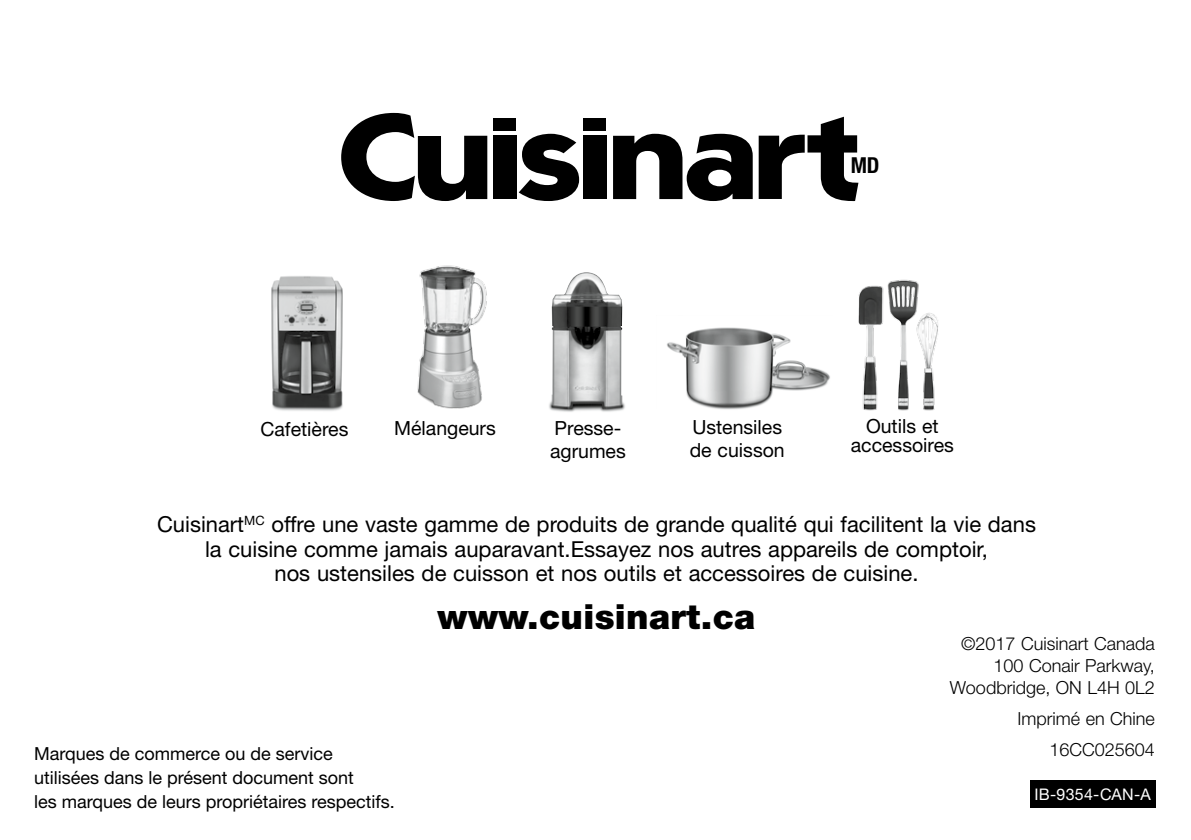
<style>
.page{position:relative;width:1191px;height:840px;background:#fff}
.page>*{position:absolute;margin:0;border:0;box-sizing:border-box;transform-origin:0 0}
.t1{font:900 34.6px "Helvetica Neue LT Std";letter-spacing:.01em;color:#000}
.t2{font:22px/24.2px "Helvetica Neue LT Std";color:#000;text-align:center}
.t3{font:700 condensed 22px "Helvetica Neue LT Std";color:#000}
.t4{font:19.4px/23.4px "Helvetica Neue LT Std";color:#000}
.t5{font:18px/24px "Helvetica Neue LT Std";color:#000}
.t6{font:300 18px/22px "Helvetica Neue LT Std";color:#000;text-align:right}
.t7{font:16px "Helvetica Neue LT Std";letter-spacing:.015em;color:#fff}
</style>
<div class="page">
<div style="left:1030px;top:780px;width:125px;height:27px;background:#000"></div>
<svg style="left:341px;top:113px;width:146px;height:88px"></svg>
<div style="left:493px;top:136px;width:23px;height:63px;background:#000"></div>
<svg style="left:519px;top:134px;width:60px;height:67px"></svg>
<div style="left:583px;top:136px;width:23px;height:63px;background:#000"></div>
<svg style="left:613px;top:134px;width:139px;height:67px"></svg>
<svg style="left:758px;top:117px;width:100px;height:84px"></svg>
<div style="left:493px;top:118px;width:23px;height:13px;background:#000"></div>
<div style="left:583px;top:118px;width:22px;height:13px;background:#000"></div>
<img style="left:667px;top:327px;width:163px;height:83px">
<img style="left:271px;top:276px;width:72px;height:135px">
<img style="left:549px;top:272px;width:76px;height:140px">
<img style="left:858px;top:279px;width:80px;height:132px">
<img style="left:417px;top:265px;width:70px;height:144px">
<p class="t3" style="left:850px;top:151px;width:30px">MD</p>
<p class="t4" style="left:260px;top:416px;width:89px">Cafetières</p>
<p class="t4" style="left:394px;top:416px;width:103px">Mélangeurs</p>
<p class="t4" style="left:550px;top:415px;width:77px">Presse&shy;agrumes</p>
<p class="t4" style="left:689px;top:414px;width:97px">Ustensiles de cuisson</p>
<p class="t4" style="left:850px;top:416px;width:105px;line-height:19.4px;text-align:center">Outils et accessoires</p>
<p class="t2" style="left:157px;top:512px;width:880px">Cuisinart<sup>MC</sup> offre une vaste gamme de produits de grande qualité qui facilitent la vie dans la cuisine comme jamais auparavant.Essayez nos autres appareils de comptoir,<br>nos ustensiles de cuisson et nos outils et accessoires de cuisine.</p>
<h1 class="t1" style="left:437px;top:596px;width:319px">www.cuisinart.ca</h1>
<p class="t5" style="left:34px;top:740px;width:362px">Marques de commerce ou de service utilisées dans le présent document sont<br>les marques de leurs propriétaires respectifs.</p>
<p class="t6" style="left:950px;top:632px;width:206px">©2017 Cuisinart Canada<br>100 Conair Parkway,<br>Woodbridge, ON L4H 0L2</p>
<p class="t6" style="left:1017px;top:702px;width:139px;line-height:31px">Imprimé en Chine<br>16CC025604</p>
<p class="t7" style="left:1034px;top:784px;width:118px">IB-9354-CAN-A</p>
</div>
